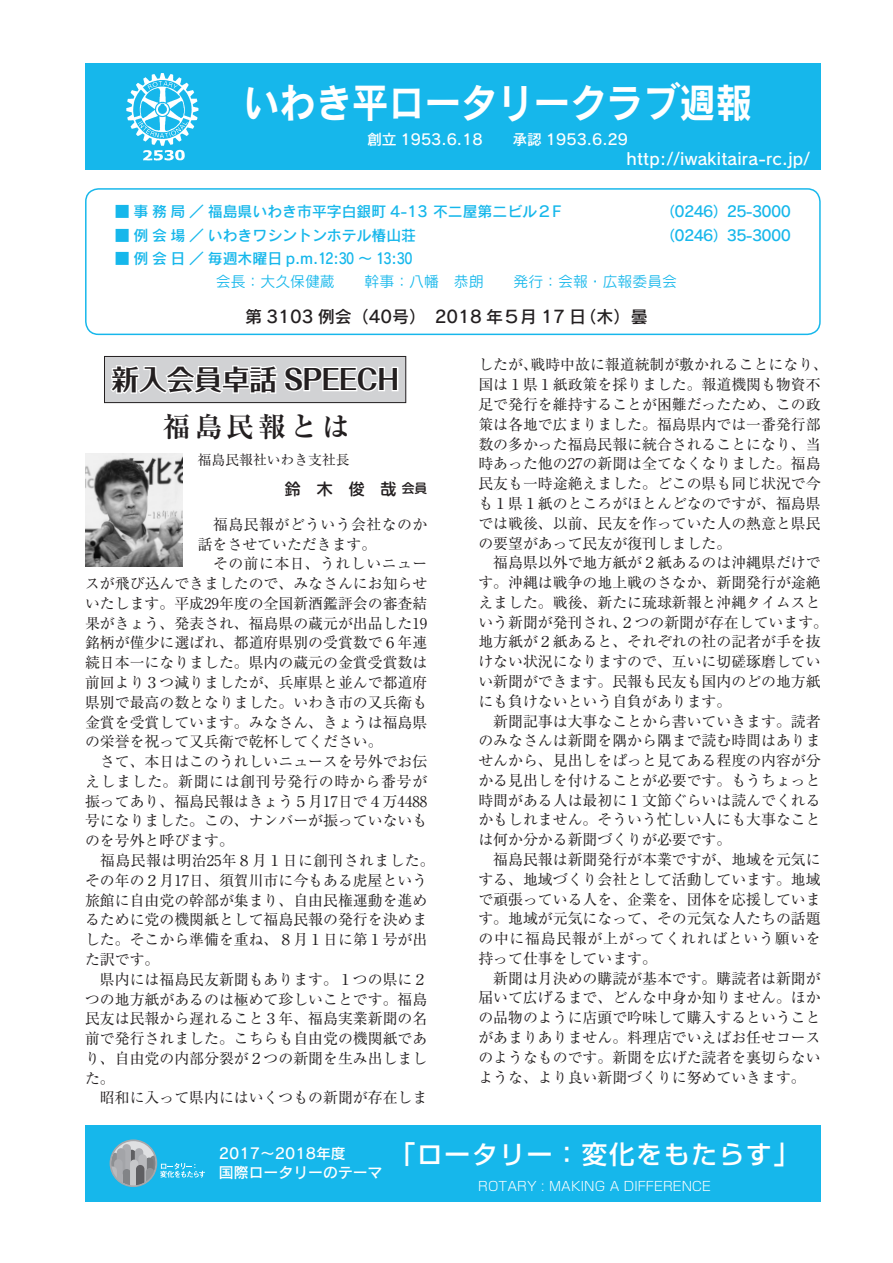
<style>
.page{position:relative;width:893px;height:1263px;background:#fff}
.page>*{position:absolute;margin:0;border:0;box-sizing:border-box;transform-origin:0 0}
.t1{font:40.35px "Rodin Pro B";color:#fff;scale:.9 1}
.t2{font:700 27.6px "Folk Pro";color:#231f20}
.t3{font:700 27.6px "Ryumin Pr 6";letter-spacing:.15em;color:#231f20}
.t4{font:500 25.5px "Shin Go Pr 6";letter-spacing:.075em;color:#fff}
.t5{font:16.95px "Rodin Pro DB";color:#231f20}
.t6{font:16.5px "Rodin Pro DB";letter-spacing:.01em;color:#fff}
.t7{font:500 15.9px "Shin M Go Pr 6";color:#231f20}
.t8{font:14.85px/19.8px "Ryumin Pr 6";color:#231f20}
.t9{font:14.85px "Rodin Pro DB";color:#16b7eb}
.t10{font:14.85px/19.2px "Rodin Pro DB";color:#fff}
.t11{font:14.85px "Rodin Pro M";color:#16b7eb}
.t12{font:14.85px/23.4px "Rodin Pro DB";letter-spacing:-.05em;color:#16b7eb}
.t13{font:14.85px "Ryumin Pr 6";letter-spacing:.025em;color:#231f20}
.t14{font:14.85px "Ryumin Pr 6";letter-spacing:.05em;color:#231f20}
.t15{font:14.85px "Ryumin Pr 6";letter-spacing:.03em;color:#231f20}
.t16{font:14.85px "Ryumin Pr 6";letter-spacing:.035em;color:#231f20}
.t17{font:13.8px "Ryumin Pr 6";color:#231f20}
.t18{font:300 12.75px "Shin Go Pr 6";letter-spacing:.01em;color:#fff}
.s1{font-size:12.75px}
</style>
<div class="page">
<div style="left:85px;top:64px;width:736px;height:106px;background:#16b7eb"></div>
<div style="left:85px;top:1125px;width:736px;height:76px;background:#16b7eb"></div>
<div style="left:85px;top:188px;width:736px;height:147px;border:1px solid #16b7eb;border-radius:13px"></div>
<img style="left:126px;top:73px;width:73px;height:88px">
<svg style="left:110px;top:1139px;width:95px;height:48px"></svg>
<div style="left:104px;top:356px;width:302px;height:47px;background:#d1d2d4"></div>
<svg style="left:104px;top:365px;width:296px;height:39px"></svg>
<div style="left:104px;top:356px;width:302px;height:47px;border:1px solid #231f20"></div>
<img style="left:85px;top:454px;width:98px;height:113px">
<h1 class="t1" style="left:243px;top:76px;width:567px">いわき平ロータリークラブ週報</h1>
<p class="t10" style="left:367px;top:129px;width:263px">創立 1953.6.18　　承認 1953.6.29</p>
<p class="t9" style="left:115px;top:202px;width:448px">■ 事務局／福島県いわき市平字白銀町 4-13 不二屋第二ビル２F</p>
<p class="t9" style="left:115px;top:225px;width:303px">■ 例会場／いわきワシントンホテル椿山荘</p>
<p class="t9" style="left:115px;top:248px;width:299px">■ 例会日／毎週木曜日 p.m.12:30 ～ 13:30</p>
<p class="t6" style="left:627px;top:147px;width:185px">http://iwakitaira-rc.jp/</p>
<p class="t12" style="left:660px;top:199px;width:132px">（0246）25-3000（0246）35-3000</p>
<p class="t11" style="left:216px;top:272px;width:463px">会長：大久保健蔵　　幹事：八幡　恭朗　　発行：会報・広報委員会</p>
<p class="t5" style="left:245px;top:305px;width:404px">第 3103 例会（40号）　2018 年５月 17 日（木）曇</p>
<h2 class="t2" style="left:111px;top:356px;width:289px">新入会員卓話 SPEECH</h2>
<h2 class="t3" style="left:163px;top:405px;width:188px">福島民報とは</h2>
<p class="t17" style="left:198px;top:449px;width:154px">福島民報社いわき支社長</p>
<p class="t7" style="left:285px;top:476px;width:144px">鈴　木　俊　哉 <span class="s1">会員</span></p>
<p class="t15" style="left:198px;top:512px;width:231px">　福島民報がどういう会社なのか</p>
<p class="t8" style="left:198px;top:533px;width:180px">話をさせていただきます。</p>
<p class="t16" style="left:198px;top:552px;width:231px">　その前に本日、うれしいニュー</p>
<p class="t8" style="left:85px;top:573px;width:344px">スが飛び込んできましたので、みなさんにお知らせ</p>
<p class="t8" style="left:85px;top:593px;width:344px">いたします。平成29年度の全国新酒鑑評会の審査結</p>
<p class="t8" style="left:85px;top:612px;width:344px">果がきょう、発表され、福島県の蔵元が出品した19</p>
<p class="t8" style="left:85px;top:632px;width:344px">銘柄が僅少に選ばれ、都道府県別の受賞数で６年連</p>
<p class="t8" style="left:85px;top:652px;width:344px">続日本一になりました。県内の蔵元の金賞受賞数は</p>
<p class="t8" style="left:85px;top:672px;width:344px">前回より３つ減りましたが、兵庫県と並んで都道府</p>
<p class="t8" style="left:85px;top:691px;width:344px">県別で最高の数となりました。いわき市の又兵衛も</p>
<p class="t8" style="left:85px;top:711px;width:344px">金賞を受賞しています。みなさん、きょうは福島県</p>
<p class="t8" style="left:85px;top:731px;width:299px">の栄誉を祝って又兵衛で乾杯してください。</p>
<p class="t8" style="left:85px;top:751px;width:344px">　さて、本日はこのうれしいニュースを号外でお伝</p>
<p class="t14" style="left:85px;top:770px;width:344px">えしました。新聞には創刊号発行の時から番号が</p>
<p class="t8" style="left:85px;top:790px;width:344px">振ってあり、福島民報はきょう５月17日で４万4488</p>
<p class="t8" style="left:85px;top:810px;width:344px">号になりました。この、ナンバーが振っていないも</p>
<p class="t8" style="left:85px;top:830px;width:150px">のを号外と呼びます。</p>
<p class="t13" style="left:85px;top:849px;width:351px">　福島民報は明治25年８月１日に創刊されました。</p>
<p class="t8" style="left:85px;top:869px;width:344px">その年の２月17日、須賀川市に今もある虎屋という</p>
<p class="t8" style="left:85px;top:889px;width:344px">旅館に自由党の幹部が集まり、自由民権運動を進め</p>
<p class="t8" style="left:85px;top:909px;width:344px">るために党の機関紙として福島民報の発行を決めま</p>
<p class="t8" style="left:85px;top:929px;width:344px">した。そこから準備を重ね、８月１日に第１号が出</p>
<p class="t8" style="left:85px;top:949px;width:76px">た訳です。</p>
<p class="t8" style="left:85px;top:968px;width:344px">　県内には福島民友新聞もあります。１つの県に２</p>
<p class="t8" style="left:85px;top:988px;width:344px">つの地方紙があるのは極めて珍しいことです。福島</p>
<p class="t8" style="left:85px;top:1008px;width:344px">民友は民報から遅れること３年、福島実業新聞の名</p>
<p class="t8" style="left:85px;top:1028px;width:344px">前で発行されました。こちらも自由党の機関紙であ</p>
<p class="t8" style="left:85px;top:1047px;width:344px">り、自由党の内部分裂が２つの新聞を生み出しまし</p>
<p class="t8" style="left:85px;top:1067px;width:31px">た。</p>
<p class="t8" style="left:85px;top:1087px;width:344px">　昭和に入って県内にはいくつもの新聞が存在しま</p>
<p class="t8" style="left:478px;top:354px;width:351px">したが、戦時中故に報道統制が敷かれることになり、国は１県１紙政策を採りました。報道機関も物資不足で発行を維持することが困難だったため、この政策は各地で広まりました。福島県内では一番発行部数の多かった福島民報に統合されることになり、当時あった他の27の新聞は全てなくなりました。福島民友も一時途絶えました。どこの県も同じ状況で今も１県１紙のところがほとんどなのですが、福島県では戦後、以前、民友を作っていた人の熱意と県民の要望があって民友が復刊しました。<br>　福島県以外で地方紙が２紙あるのは沖縄県だけです。沖縄は戦争の地上戦のさなか、新聞発行が途絶えました。戦後、新たに琉球新報と沖縄タイムスという新聞が発刊され、２つの新聞が存在しています。地方紙が２紙あると、それぞれの社の記者が手を抜けない状況になりますので、互いに切磋琢磨していい新聞ができます。民報も民友も国内のどの地方紙にも負けないという自負があります。<br>　新聞記事は大事なことから書いていきます。読者のみなさんは新聞を隅から隅まで読む時間はありませんから、見出しをぱっと見てある程度の内容が分かる見出しを付けることが必要です。もうちょっと時間がある人は最初に１文節ぐらいは読んでくれるかもしれません。そういう忙しい人にも大事なことは何か分かる新聞づくりが必要です。<br>　福島民報は新聞発行が本業ですが、地域を元気にする、地域づくり会社として活動しています。地域で頑張っている人を、企業を、団体を応援しています。地域が元気になって、その元気な人たちの話題の中に福島民報が上がってくれればという願いを持って仕事をしています。<br>　新聞は月決めの購読が基本です。購読者は新聞が届いて広げるまで、どんな中身か知りません。ほかの品物のように店頭で吟味して購入するということがあまりありません。料理店でいえばお任せコースのようなものです。新聞を広げた読者を裏切らないような、より良い新聞づくりに努めていきます。</p>
<p class="t10" style="left:219px;top:1143px;width:165px">2017～2018年度<br>国際ロータリーのテーマ</p>
<h3 class="t4" style="left:390px;top:1133px;width:411px">「ロータリー：変化をもたらす」</h3>
<p class="t18" style="left:478px;top:1176px;width:234px">ROTARY : MAKING A DIFFERENCE</p>
</div>
